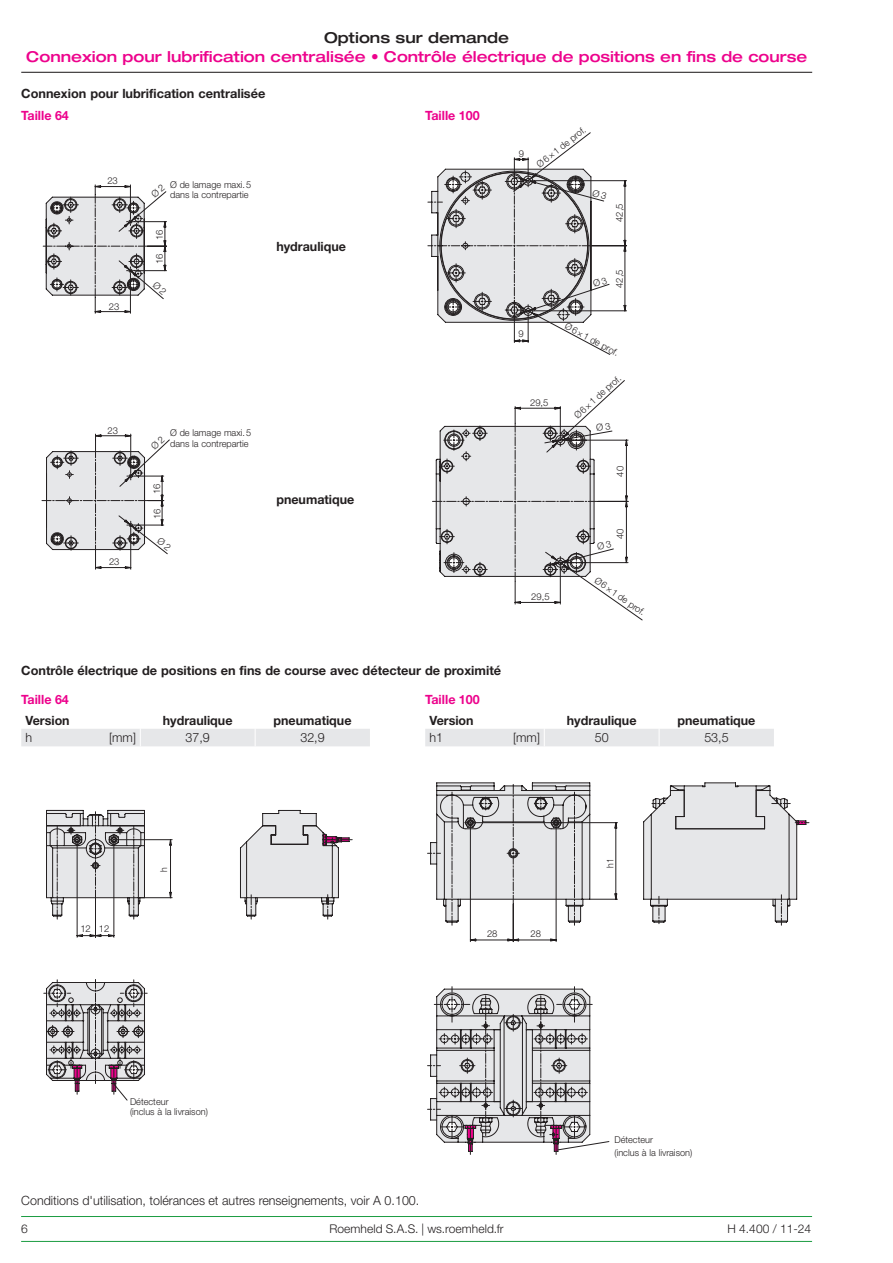
<style>
.page{position:relative;width:893px;height:1263px;background:#fff}
.page>*{position:absolute;margin:0;border:0;box-sizing:border-box;transform-origin:0 0}
.t1{font:500 expanded 15px "Helvetica Neue LT Pro";color:#ed028c}
.t2{font:500 expanded 15px "Helvetica Neue LT Pro";color:#231f20}
.t3{font:700 12.75px "Helvetica Neue LT Pro";color:#231f20}
.t4{font:300 12.75px "Helvetica Neue LT Pro";color:#231f20}
.t5{font:700 12.75px "Helvetica Neue LT Pro";color:#ed028c}
.t6{font:300 12px "Helvetica Neue LT Pro";letter-spacing:.005em;color:#231f20}
.t7{font:300 9.45px/10.5px "Helvetica Neue LT Pro";color:#231f20}
.t8{font:300 9.45px "Helvetica Neue LT Pro";color:#231f20;scale:.92 1}
</style>
<div class="page">
<hr style="left:21px;top:72px;width:791px;height:1px;background:#231f20">
<svg style="left:43px;top:203px;width:125px;height:367px"></svg>
<svg style="left:443px;top:132px;width:200px;height:488px"></svg>
<svg style="left:427px;top:157px;width:200px;height:416px"></svg>
<svg style="left:45px;top:992px;width:100px;height:109px"></svg>
<svg style="left:46px;top:809px;width:304px;height:250px"></svg>
<svg style="left:239px;top:809px;width:110px;height:108px"></svg>
<svg style="left:467px;top:1143px;width:124px;height:9px"></svg>
<svg style="left:430px;top:782px;width:352px;height:361px"></svg>
<svg style="left:642px;top:783px;width:165px;height:140px"></svg>
<hr style="left:21px;top:1241px;width:791px;height:1px;background:#1b9c42">
<hr style="left:21px;top:1216px;width:791px;height:1px;background:#1b9c42">
<div style="left:425px;top:729px;width:349px;height:17px;background:#e6e7e9"></div>
<div style="left:21px;top:729px;width:349px;height:17px;background:#e6e7e9"></div>
<svg style="left:46px;top:184px;width:121px;height:111px"></svg>
<svg style="left:47px;top:436px;width:123px;height:115px"></svg>
<svg style="left:436px;top:422px;width:175px;height:154px"></svg>
<svg style="left:432px;top:170px;width:175px;height:152px"></svg>
<h1 class="t2" style="left:324px;top:28px;width:186px">Options sur demande</h1>
<h1 class="t1" style="left:26px;top:47px;width:782px">Connexion pour lubrification centralisée • Contrôle électrique de positions en fins de course</h1>
<h2 class="t3" style="left:21px;top:86px;width:246px">Connexion pour lubrification centralisée</h2>
<h2 class="t5" style="left:21px;top:107px;width:49px">Taille 64</h2>
<h2 class="t5" style="left:425px;top:107px;width:56px">Taille 100</h2>
<p class="t7" style="left:107px;top:175px;width:12px">23</p>
<p class="t7" style="left:109px;top:301px;width:12px">23</p>
<p class="t7" style="left:165px;top:175px;width:12px">23</p>
<p class="t7" style="left:170px;top:179px;width:83px">Ø de lamage maxi.5 dans la contrepartie</p>
<p class="t7" style="left:154px;top:240px;width:12px;rotate:-90deg">16</p>
<p class="t7" style="left:154px;top:264px;width:12px;rotate:-90deg">16</p>
<h2 class="t3" style="left:276px;top:238px;width:71px">hydraulique</h2>
<p class="t7" style="left:108px;top:425px;width:12px">23</p>
<p class="t7" style="left:109px;top:556px;width:12px">23</p>
<p class="t7" style="left:165px;top:425px;width:12px">23</p>
<p class="t7" style="left:170px;top:428px;width:83px">Ø de lamage maxi.5 dans la contrepartie</p>
<p class="t7" style="left:151px;top:494px;width:12px;rotate:-90deg">16</p>
<p class="t7" style="left:152px;top:519px;width:12px;rotate:-90deg">16</p>
<h2 class="t3" style="left:276px;top:491px;width:79px">pneumatique</h2>
<p class="t7" style="left:519px;top:148px;width:7px">9</p>
<p class="t7" style="left:534px;top:161px;width:61px;rotate:-38deg">Ø6×1 de prof.</p>
<p class="t7" style="left:614px;top:222px;width:20px;rotate:-90deg">42,5</p>
<p class="t7" style="left:519px;top:328px;width:7px">9</p>
<p class="t7" style="left:614px;top:288px;width:20px;rotate:-90deg">42,5</p>
<p class="t7" style="left:568px;top:321px;width:61px;rotate:28deg">Ø6×1 de prof.</p>
<p class="t7" style="left:530px;top:397px;width:20px">29,5</p>
<p class="t7" style="left:531px;top:591px;width:20px">29,5</p>
<p class="t7" style="left:572px;top:412px;width:61px;rotate:-42deg">Ø6×1 de prof.</p>
<p class="t7" style="left:615px;top:477px;width:12px;rotate:-90deg">40</p>
<p class="t7" style="left:615px;top:539px;width:12px;rotate:-90deg">40</p>
<p class="t7" style="left:599px;top:574px;width:61px;rotate:35deg">Ø6×1 de prof.</p>
<h2 class="t3" style="left:21px;top:662px;width:481px">Contrôle électrique de positions en fins de course avec détecteur de proximité</h2>
<h2 class="t5" style="left:21px;top:691px;width:49px">Taille 64</h2>
<h2 class="t5" style="left:425px;top:691px;width:56px">Taille 100</h2>
<h2 class="t3" style="left:26px;top:712px;width:46px">Version</h2>
<h2 class="t3" style="left:163px;top:712px;width:71px">hydraulique</h2>
<h2 class="t3" style="left:274px;top:712px;width:79px">pneumatique</h2>
<h2 class="t4" style="left:26px;top:730px;width:8px">h</h2>
<h2 class="t4" style="left:109px;top:730px;width:28px">[mm]</h2>
<h2 class="t4" style="left:186px;top:730px;width:26px">37,9</h2>
<h2 class="t4" style="left:300px;top:730px;width:26px">32,9</h2>
<p class="t7" style="left:80px;top:923px;width:30px">12 12</p>
<p class="t8" style="left:158px;top:871px;width:7px;rotate:-90deg">h</p>
<h2 class="t3" style="left:429px;top:712px;width:46px">Version</h2>
<h2 class="t3" style="left:567px;top:712px;width:71px">hydraulique</h2>
<h2 class="t3" style="left:677px;top:712px;width:79px">pneumatique</h2>
<h2 class="t4" style="left:429px;top:730px;width:15px">h1</h2>
<h2 class="t4" style="left:513px;top:730px;width:28px">[mm]</h2>
<h2 class="t4" style="left:595px;top:730px;width:15px">50</h2>
<h2 class="t4" style="left:704px;top:730px;width:26px">53,5</h2>
<p class="t7" style="left:487px;top:928px;width:12px">28</p>
<p class="t7" style="left:531px;top:928px;width:12px">28</p>
<p class="t8" style="left:604px;top:868px;width:12px;rotate:-90deg">h1</p>
<p class="t7" style="left:130px;top:1096px;width:79px">Détecteur<br>(inclus à la livraison)</p>
<h2 class="t4" style="left:21px;top:1193px;width:400px">Conditions d'utilisation, tolérances et autres renseignements, voir A 0.100.</h2>
<p class="t7" style="left:614px;top:1133px;width:79px;line-height:12.6px">Détecteur<br>(inclus à la livraison)</p>
<p class="t6" style="left:21px;top:1221px;width:8px">6</p>
<p class="t6" style="left:329px;top:1221px;width:176px">Roemheld S.A.S. | ws.roemheld.fr</p>
<p class="t6" style="left:727px;top:1221px;width:85px">H 4.400 / 11-24</p>
</div>
